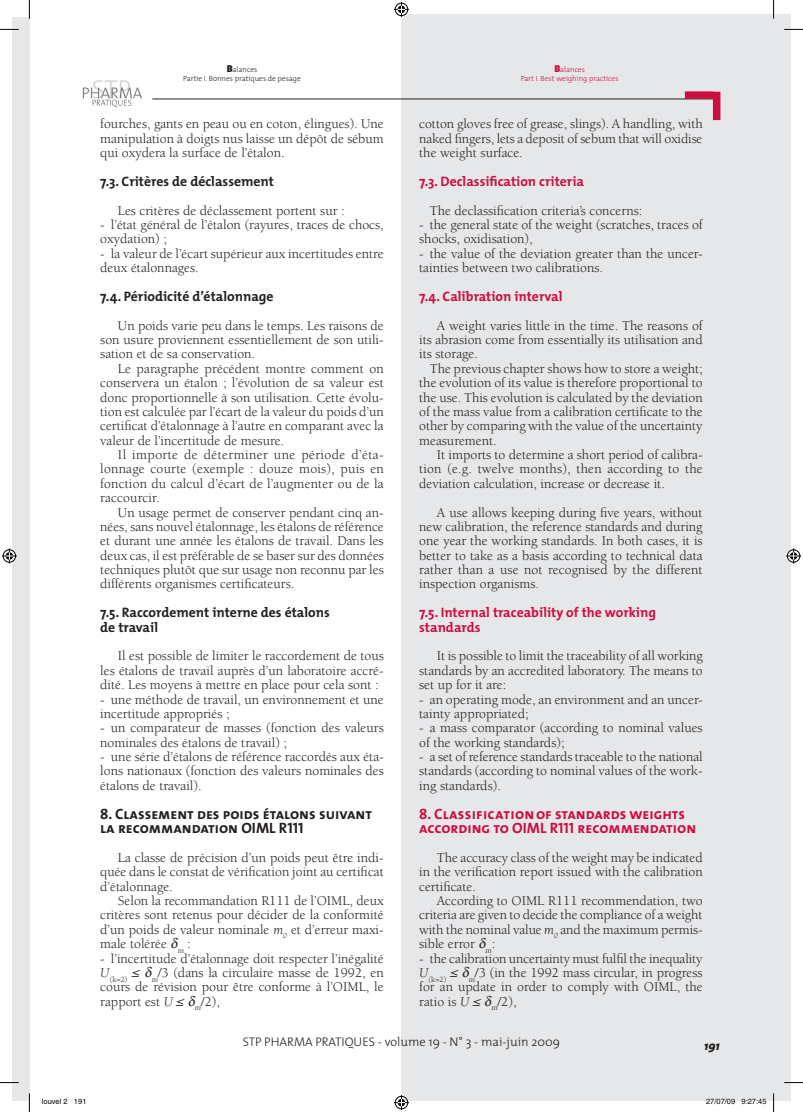
<style>
.page{position:relative;width:803px;height:1112px;background:#fff}
.page>*{position:absolute;margin:0;border:0;box-sizing:border-box;transform-origin:0 0}
.t1{font:15px/14.4px "The Mix Bold Caps";color:#cd0d40}
.t2{font:15px/14.4px "The Mix Bold Caps";color:#231f20}
.t3{font:13.75px/14.4px "Berkeley";color:#231f20;text-align:justify}
.t4{font:700 13.75px/14.4px "The Mix";color:#cd0d40}
.t5{font:700 13.75px/14.4px "The Mix";color:#231f20}
.t6{font:300 12.5px "The Mix";color:#231f20}
.t7{font:italic 800 12.5px "The Mix";color:#231f20}
.t8{font:300 7.5px/9px "The Mix";color:#231f20;text-align:center}
.t9{font:300 7.5px/9px "The Mix";color:#cd0d40;text-align:center}
.t10{font:7.5px "Helvetica";color:#000}
.s1{font-weight:900;font-size:10px}
.s2{font-style:italic}
.s3{font-family:"Times";font-style:italic}
</style>
<div class="page">
<div style="left:12px;top:17px;width:17px;height:1082px;background:#e6e7e9"></div>
<div style="left:401px;top:14px;width:390px;height:1085px;background:#e6e7e9"></div>
<hr style="left:152px;top:99px;width:561px;height:1px;background:#231f20">
<div style="left:685px;top:91px;width:28px;height:8px;background:#cd0d40"></div>
<div style="left:713px;top:92px;width:7px;height:28px;background:#cd0d40"></div>
<img style="left:82px;top:80px;width:60px;height:28px">
<svg style="left:0;top:29px;width:19px;height:1px"></svg>
<svg style="left:784px;top:29px;width:19px;height:1px"></svg>
<svg style="left:0;top:1082px;width:19px;height:1px"></svg>
<svg style="left:784px;top:1082px;width:19px;height:1px"></svg>
<svg style="left:29px;top:0;width:1px;height:19px"></svg>
<svg style="left:29px;top:1092px;width:1px;height:19px"></svg>
<svg style="left:773px;top:0;width:1px;height:19px"></svg>
<svg style="left:773px;top:1093px;width:1px;height:18px"></svg>
<svg style="left:394px;top:2px;width:15px;height:15px"></svg>
<svg style="left:394px;top:1095px;width:15px;height:14px"></svg>
<svg style="left:2px;top:548px;width:15px;height:15px"></svg>
<svg style="left:786px;top:548px;width:15px;height:15px"></svg>
<svg style="left:741px;top:1099px;width:26px;height:2px"></svg>
<p class="t8" style="left:183px;top:65px;width:119px"><span class="s1">B</span>alances<br>Partie I. Bonnes pratiques de pesage</p>
<p class="t3" style="left:100px;top:117px;width:285px">fourches, gants en peau ou en coton, élingues). Une manipulation à doigts nus laisse un dépôt de sébum qui oxydera la surface de l’étalon.</p>
<p class="t5" style="left:100px;top:173px;width:175px">7.3. Critères de déclassement</p>
<p class="t3" style="left:118px;top:203px;width:228px">Les critères de déclassement portent sur :</p>
<p class="t3" style="left:100px;top:218px;width:285px">- l’état général de l’étalon (rayures, traces de chocs, oxydation) ;</p>
<p class="t3" style="left:100px;top:246px;width:285px">- la valeur de l’écart supérieur aux incertitudes entre deux étalonnages.</p>
<p class="t5" style="left:100px;top:288px;width:175px">7.4. Périodicité d’étalonnage</p>
<p class="t3" style="left:100px;top:318px;width:285px;text-indent:18px">Un poids varie peu dans le temps. Les raisons de son usure proviennent essentiellement de son utili&shy;sation et de sa conservation.</p>
<p class="t3" style="left:100px;top:361px;width:285px;text-indent:18px">Le paragraphe précédent montre comment on conservera un étalon ; l’évolution de sa valeur est donc proportionnelle à son utilisation. Cette évolu&shy;tion est calculée par l’écart de la valeur du poids d’un certificat d’étalonnage à l’autre en comparant avec la valeur de l’incertitude de mesure.</p>
<p class="t3" style="left:100px;top:447px;width:285px;text-indent:18px">Il importe de déterminer une période d’éta&shy;lonnage courte (exemple : douze mois), puis en fonction du calcul d’écart de l’augmenter ou de la raccourcir.</p>
<p class="t3" style="left:100px;top:505px;width:285px;text-indent:18px">Un usage permet de conserver pendant cinq an&shy;nées, sans nouvel étalonnage, les étalons de référence et durant une année les étalons de travail. Dans les deux cas, il est préférable de se baser sur des données techniques plutôt que sur usage non reconnu par les différents organismes certificateurs.</p>
<p class="t5" style="left:100px;top:605px;width:231px">7.5. Raccordement interne des étalons de travail</p>
<p class="t3" style="left:100px;top:649px;width:285px;text-indent:18px">Il est possible de limiter le raccordement de tous les étalons de travail auprès d’un laboratoire accré&shy;dité. Les moyens à mettre en place pour cela sont :</p>
<p class="t3" style="left:100px;top:692px;width:285px">- une méthode de travail, un environnement et une incertitude appropriés ;</p>
<p class="t3" style="left:100px;top:721px;width:285px">- un comparateur de masses (fonction des valeurs nominales des étalons de travail) ;</p>
<p class="t3" style="left:100px;top:749px;width:285px">- une série d’étalons de référence raccordés aux éta&shy;lons nationaux (fonction des valeurs nominales des étalons de travail).</p>
<p class="t2" style="left:100px;top:806px;width:273px">8. Classement des poids étalons suivant la recommandation OIML R111</p>
<p class="t3" style="left:100px;top:850px;width:285px;text-indent:18px">La classe de précision d’un poids peut être indi&shy;quée dans le constat de vérification joint au certificat d’étalonnage.</p>
<p class="t3" style="left:100px;top:893px;width:285px;text-indent:18px">Selon la recommandation R111 de l’OIML, deux critères sont retenus pour décider de la conformité d’un poids de valeur nominale <span class="s2">m</span><sub>0</sub> et d’erreur maxi&shy;male tolérée <sub>m</sub> :</p>
<p class="t3" style="left:100px;top:951px;width:285px">- l’incertitude d’étalonnage doit respecter l’inégalité <span class="s2">U</span><sub>(k=2)</sub> <span class="s3">≤</span> <sub>m</sub>/3 (dans la circulaire masse de 1992, en cours de révision pour être conforme à l’OIML, le rapport est <span class="s2">U</span> <span class="s3">≤</span> <sub>m</sub>/2),</p>
<p class="t9" style="left:521px;top:65px;width:99px"><span class="s1">B</span>alances<br>Part I. Best weighing practices</p>
<p class="t3" style="left:419px;top:117px;width:285px">cotton gloves free of grease, slings). A handling, with naked fingers, lets a deposit of sebum that will oxidise the weight surface.</p>
<p class="t4" style="left:419px;top:173px;width:166px">7.3. Declassification criteria</p>
<p class="t3" style="left:430px;top:203px;width:214px">The declassification criteria’s concerns:</p>
<p class="t3" style="left:419px;top:218px;width:285px">- the general state of the weight (scratches, traces of shocks, oxidisation),</p>
<p class="t3" style="left:419px;top:246px;width:285px">- the value of the deviation greater than the uncer&shy;tainties between two calibrations.</p>
<p class="t4" style="left:419px;top:288px;width:145px">7.4. Calibration interval</p>
<p class="t3" style="left:419px;top:318px;width:285px;text-indent:18px">A weight varies little in the time. The reasons of its abrasion come from essentially its utilisation and its storage.</p>
<p class="t3" style="left:419px;top:361px;width:285px;text-indent:11px">The previous chapter shows how to store a weight; the evolution of its value is therefore proportional to the use. This evolution is calculated by the deviation of the mass value from a calibration certificate to the other by comparing with the value of the uncertainty measurement.</p>
<p class="t3" style="left:419px;top:447px;width:285px;text-indent:18px">It imports to determine a short period of calibra&shy;tion (e.g. twelve months), then according to the deviation calculation, increase or decrease it.</p>
<p class="t3" style="left:419px;top:505px;width:285px;text-indent:18px">A use allows keeping during five years, without new calibration, the reference standards and during one year the working standards. In both cases, it is better to take as a basis according to technical data rather than a use not recognised by the different inspection organisms.</p>
<p class="t4" style="left:419px;top:605px;width:238px">7.5. Internal traceability of the working standards</p>
<p class="t3" style="left:419px;top:649px;width:285px;text-indent:18px">It is possible to limit the traceability of all working standards by an accredited laboratory. The means to set up for it are:</p>
<p class="t3" style="left:419px;top:692px;width:285px">- an operating mode, an environment and an uncer&shy;tainty appropriated;</p>
<p class="t3" style="left:419px;top:721px;width:285px">- a mass comparator (according to nominal values of the working standards);</p>
<p class="t3" style="left:419px;top:749px;width:285px">- a set of reference standards traceable to the national standards (according to nominal values of the work&shy;ing standards).</p>
<p class="t1" style="left:419px;top:806px;width:278px">8. C l a s s if ic a t io n of standards weights according to OIML R111 recommendation</p>
<p class="t3" style="left:419px;top:850px;width:285px;text-indent:18px">The accuracy class of the weight may be indicated in the verification report issued with the calibration certificate.</p>
<p class="t3" style="left:419px;top:893px;width:285px;text-indent:18px">According to OIML R111 recommendation, two criteria are given to decide the compliance of a weight with the nominal value <span class="s2">m</span><sub>0</sub> and the maximum permis&shy;sible error <sub>m</sub>:</p>
<p class="t3" style="left:419px;top:951px;width:285px">- the calibration uncertainty must fulfil the inequality <span class="s2">U</span><sub>(k=2)</sub> <span class="s3">≤</span> <sub>m</sub>/3 (in the 1992 mass circular, in progress for an update in order to comply with OIML, the ratio is <span class="s2">U</span> <span class="s3">≤</span> <sub>m</sub>/2),</p>
<p class="t6" style="left:243px;top:1031px;width:319px">STP PHARMA PRATIQUES - volume 19 - N° 3 - mai-juin 2009</p>
<p class="t7" style="left:704px;top:1035px;width:17px">191</p>
<p class="t10" style="left:42px;top:1097px;width:46px">louvel 2 191</p>
<p class="t10" style="left:706px;top:1097px;width:62px">27/07/09 9:27:45</p>
</div>
